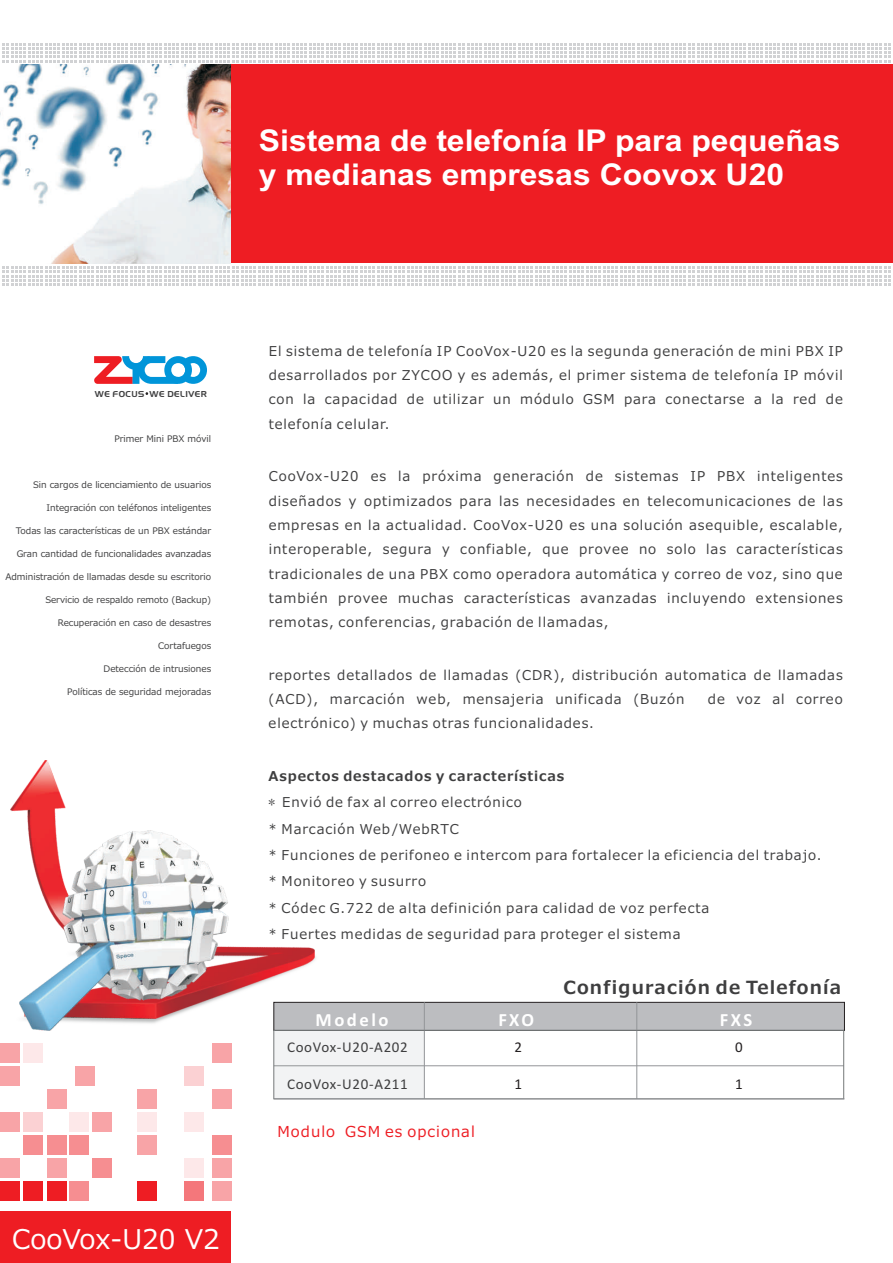
<style>
.page{position:relative;width:893px;height:1263px;background:#fff}
.page>*{position:absolute;margin:0;border:0;box-sizing:border-box;transform-origin:0 0}
.t1{font:700 30px/33.5px "Arial";color:#fff;scale:1.06 1}
.t2{font:27px "Meiryo";color:#fff}
.t3{font:700 18.75px "Calibri";letter-spacing:.135em;color:#fff}
.t4{font:700 18px "Meiryo";letter-spacing:.065em;color:#3e3e3f}
.t5{font:15px "Calibri";letter-spacing:.045em;color:#3e3e3f}
.t6{font:15px "Meiryo";letter-spacing:.07em;color:#ee1d23}
.t7{font:15px "Calibri";color:#231f20}
.t8{font:13.5px/24.3px "Meiryo";letter-spacing:.07em;color:#3e3e3f;text-align:justify}
.t9{font:9px "Meiryo";color:#3e3e3f}
.t10{font:8.55px "Slider";letter-spacing:.06em;color:#3e3e3f}
.s1{font-weight:700}
.s2{font-family:"Sim Sun"}
</style>
<div class="page">
<div style="left:231px;top:64px;width:662px;height:199px;background:#ee1d23"></div>
<img style="left:11px;top:760px;width:303px;height:242px">
<img style="left:19px;top:831px;width:210px;height:199px">
<svg style="left:94px;top:356px;width:113px;height:28px"></svg>
<div style="left:274px;top:1002px;width:150px;height:97px;background:#f2f3f4"></div>
<hr style="left:274px;top:1065px;width:570px;height:1px;background:#939598">
<svg style="left:273px;top:1002px;width:572px;height:29px;background:#b6b7ba"></svg>
<hr style="left:424px;top:1002px;width:1px;height:97px;background:#939598">
<hr style="left:637px;top:1002px;width:1px;height:97px;background:#939598">
<div style="left:0;top:1181px;width:20px;height:20px;background:#ee1d23"></div>
<div style="left:23px;top:1181px;width:20px;height:20px;background:#ee1d23"></div>
<div style="left:47px;top:1181px;width:19px;height:20px;background:#ee1d23"></div>
<div style="left:69px;top:1181px;width:20px;height:20px;background:#f68e91"></div>
<div style="left:137px;top:1181px;width:20px;height:20px;background:#ee1d23"></div>
<div style="left:184px;top:1181px;width:20px;height:20px;background:#f4777b"></div>
<div style="left:92px;top:1159px;width:19px;height:19px;background:#f68e91"></div>
<div style="left:137px;top:1135px;width:20px;height:19px;background:#f8a4a7"></div>
<div style="left:184px;top:1066px;width:20px;height:20px;background:#fbd1d3"></div>
<div style="left:23px;top:1112px;width:20px;height:20px;background:#fbd1d3"></div>
<div style="left:69px;top:1112px;width:20px;height:20px;background:#fde8e9"></div>
<div style="left:23px;top:1043px;width:20px;height:20px;background:#fde8e9"></div>
<div style="left:184px;top:1112px;width:20px;height:20px;background:#fde8e9"></div>
<div style="left:184px;top:1159px;width:20px;height:19px;background:#fde8e9"></div>
<div style="left:92px;top:1112px;width:19px;height:20px;background:#f8a4a7"></div>
<div style="left:47px;top:1089px;width:19px;height:20px;background:#f8a4a7"></div>
<div style="left:75px;top:1066px;width:20px;height:20px;background:#f8a4a7"></div>
<div style="left:137px;top:1089px;width:20px;height:20px;background:#f8a4a7"></div>
<div style="left:0;top:1066px;width:20px;height:20px;background:#f8a4a7"></div>
<div style="left:0;top:1043px;width:20px;height:20px;background:#f8a4a7"></div>
<div style="left:47px;top:1159px;width:19px;height:19px;background:#f8a4a7"></div>
<div style="left:0;top:1159px;width:20px;height:19px;background:#f8a4a7"></div>
<div style="left:0;top:1112px;width:20px;height:20px;background:#f8a4a7"></div>
<div style="left:69px;top:1135px;width:20px;height:19px;background:#f68e91"></div>
<div style="left:47px;top:1135px;width:19px;height:19px;background:#f68e91"></div>
<div style="left:23px;top:1135px;width:20px;height:19px;background:#f68e91"></div>
<div style="left:212px;top:1181px;width:20px;height:20px;background:#f8a4a7"></div>
<div style="left:212px;top:1135px;width:20px;height:19px;background:#f68e91"></div>
<div style="left:137px;top:1112px;width:20px;height:20px;background:#fde8e9"></div>
<div style="left:212px;top:1159px;width:20px;height:19px;background:#f8a4a7"></div>
<div style="left:212px;top:1043px;width:20px;height:20px;background:#f8a4a7"></div>
<div style="left:212px;top:1089px;width:20px;height:20px;background:#f8a4a7"></div>
<div style="left:0;top:1212px;width:231px;height:51px;background:#ee1d23"></div>
<svg style="left:2px;top:266px;width:889px;height:20px"></svg>
<svg style="left:2px;top:43px;width:889px;height:20px"></svg>
<div style="left:274px;top:1030px;width:570px;height:69px;border:1px solid #747879"></div>
<hr style="left:274px;top:1098px;width:570px;height:1px;background:#939598">
<img style="left:0;top:64px;width:231px;height:199px">
<h1 class="t1" style="left:259px;top:127px;width:550px">Sistema de telefonía IP para pequeñas y medianas empresas Coovox U20</h1>
<p class="t10" style="left:95px;top:389px;width:114px">WE FOCUS WE DELIVER</p>
<p class="t9" style="left:114px;top:434px;width:98px">Primer Mini PBX móvil</p>
<p class="t9" style="left:33px;top:480px;width:180px">Sin cargos de licenciamiento de usuarios</p>
<p class="t9" style="left:47px;top:503px;width:166px">Integración con teléfonos inteligentes</p>
<p class="t9" style="left:16px;top:526px;width:197px">Todas las características de un PBX estándar</p>
<p class="t9" style="left:17px;top:549px;width:196px">Gran cantidad de funcionalidades avanzadas</p>
<p class="t9" style="left:5px;top:572px;width:207px">Administración de llamadas desde su escritorio</p>
<p class="t9" style="left:45px;top:595px;width:167px">Servicio de respaldo remoto (Backup)</p>
<p class="t9" style="left:58px;top:618px;width:155px">Recuperación en caso de desastres</p>
<p class="t9" style="left:158px;top:641px;width:54px">Cortafuegos</p>
<p class="t9" style="left:104px;top:664px;width:109px">Detección de intrusiones</p>
<p class="t9" style="left:67px;top:687px;width:145px">Políticas de seguridad mejoradas</p>
<h2 class="t2" style="left:12px;top:1225px;width:209px">CooVox-U20 V2</h2>
<p class="t8" style="left:269px;top:339px;width:576px">El sistema de telefonía IP CooVox-U20 es la segunda generación de mini PBX IP desarrollados por ZYCOO y es además, el primer sistema de telefonía IP móvil con la capacidad de utilizar un módulo GSM para conectarse a la red de telefonía celular.</p>
<p class="t8" style="left:269px;top:464px;width:576px">CooVox-U20 es la próxima generación de sistemas IP PBX inteligentes diseñados y optimizados para las necesidades en telecomunicaciones de las empresas en la actualidad. CooVox-U20 es una solución asequible, escalable, interoperable, segura y confiable, que provee no solo las características tradicionales de una PBX como operadora automática y correo de voz, sino que también provee muchas características avanzadas incluyendo extensiones remotas, conferencias, grabación de llamadas,</p>
<p class="t8" style="left:269px;top:663px;width:576px">reportes detallados de llamadas (CDR), distribución automatica de llamadas (ACD), marcación web, mensajeria unificada (Buzón</p>
<p class="t8" style="left:708px;top:687px;width:136px">de voz al correo</p>
<p class="t8" style="left:269px;top:711px;width:327px">electrónico) y muchas otras funcionalidades.</p>
<p class="t8" style="left:269px;top:763px;width:554px;line-height:26.2px;text-align:left"><span class="s1">Aspectos destacados y características<br></span><span class="s2">*</span> Envió de fax al correo electrónico<br>* Marcación Web/WebRTC<br>* Funciones de perifoneo e intercom para fortalecer la eficiencia del trabajo. * Monitoreo y susurro<br>* Códec G.722 de alta definición para calidad de voz perfecta<br>* Fuertes medidas de seguridad para proteger el sistema</p>
<h3 class="t4" style="left:563px;top:978px;width:279px">Configuración de Telefonía</h3>
<h3 class="t3" style="left:315px;top:1012px;width:75px">Modelo</h3>
<h3 class="t3" style="left:498px;top:1012px;width:37px">FXO</h3>
<h3 class="t3" style="left:720px;top:1012px;width:34px">FXS</h3>
<p class="t5" style="left:287px;top:1041px;width:122px">CooVox-U20-A202</p>
<p class="t5" style="left:287px;top:1077px;width:122px">CooVox-U20-A211</p>
<p class="t6" style="left:277px;top:1123px;width:199px">Modulo GSM es opcional</p>
<p class="t7" style="left:514px;top:1041px;width:9px">2</p>
<p class="t7" style="left:514px;top:1078px;width:9px">1</p>
<p class="t7" style="left:735px;top:1041px;width:9px">0</p>
<p class="t7" style="left:735px;top:1078px;width:9px">1</p>
</div>
